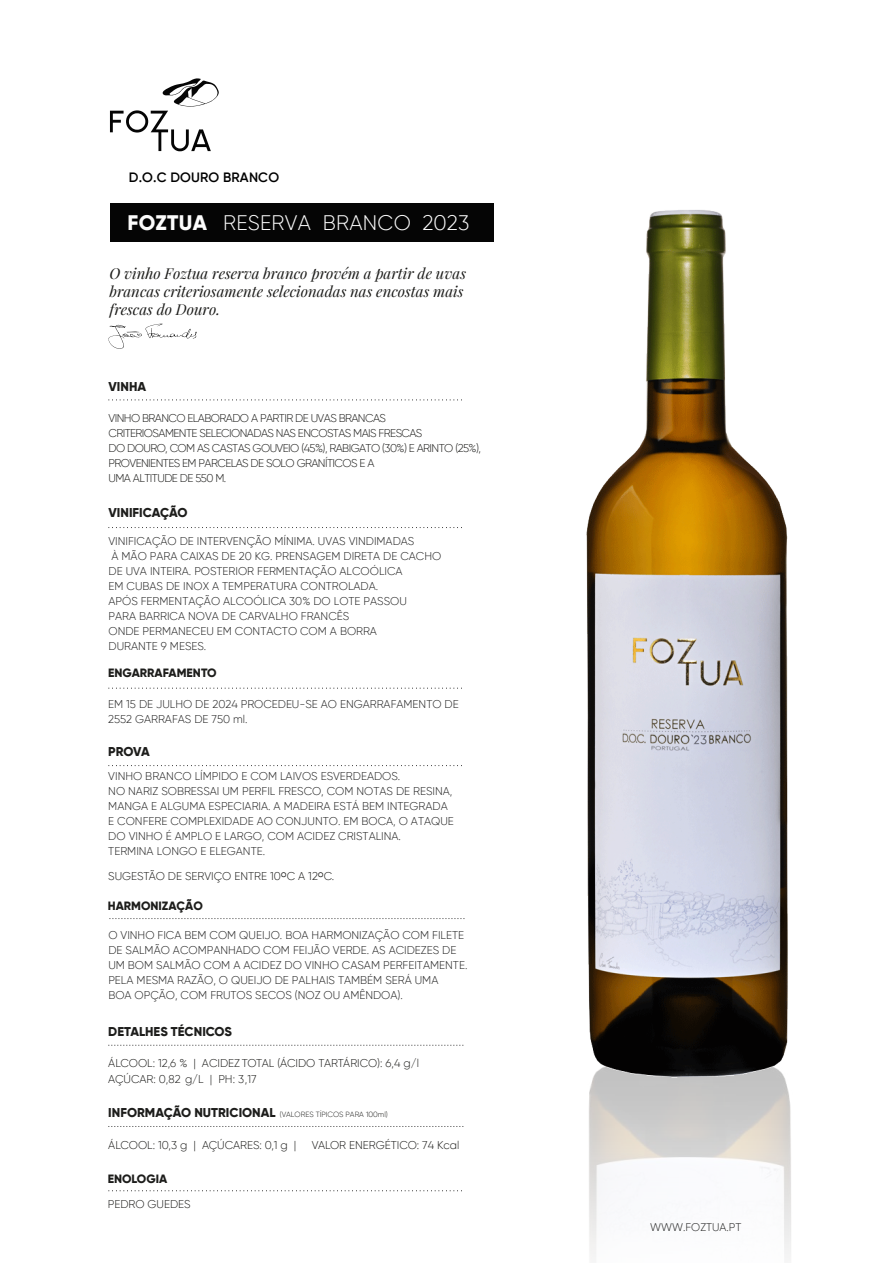
<style>
.page{position:relative;width:893px;height:1263px;background:#fff}
.page>*{position:absolute;margin:0;border:0;box-sizing:border-box;transform-origin:0 0}
.t1{font:300 21px "Gilroy";letter-spacing:.015em;color:#fcfcfc}
.t2{font:italic 15px/18px "Playfair Display";color:#1d1d1b}
.t3{font:600 13.5px "Gilroy";letter-spacing:.015em;color:#000}
.t4{font:800 12.75px "Gilroy";color:#1d1d1b}
.t5{font:800 12px "Gilroy";color:#1d1d1b}
.t6{font:300 11.25px/15px "Gilroy";color:#222}
.t7{font:300 11.25px/15px "Gilroy";letter-spacing:-.05em;color:#1d1d1b}
.t8{font:300 11.25px/15.8px "Gilroy";color:#1d1d1b}
.t9{font:11.25px "Henderson Sans W00 Basic Rg";color:#1d1d1b}
.t10{font:300 11.1px "Gilroy";color:#222}
.t11{font:300 7.5px "Gilroy";color:#1d1d1b}
.s1{font-weight:800}
.s2{font-family:"Henderson Sans W00 Basic Rg";font-weight:400}
</style>
<div class="page">
<svg style="left:108px;top:765px;width:354px;height:1px"></svg>
<svg style="left:108px;top:688px;width:354px;height:1px"></svg>
<svg style="left:108px;top:1190px;width:354px;height:1px"></svg>
<svg style="left:108px;top:527px;width:354px;height:1px"></svg>
<svg style="left:108px;top:399px;width:354px;height:1px"></svg>
<svg style="left:108px;top:1126px;width:356px;height:1px"></svg>
<svg style="left:108px;top:1045px;width:356px;height:1px"></svg>
<div style="left:110px;top:203px;width:384px;height:39px;background:#050505"></div>
<svg style="left:110px;top:78px;width:109px;height:73px"></svg>
<svg style="left:108px;top:323px;width:89px;height:26px"></svg>
<img style="left:589px;top:1106px;width:202px;height:153px">
<svg style="left:110px;top:918px;width:355px;height:1px"></svg>
<img style="left:586px;top:210px;width:205px;height:896px">
<p class="t3" style="left:129px;top:169px;width:152px">D.O.C DOURO BRANCO</p>
<h1 class="t1" style="left:128px;top:209px;width:343px"><span class="s1">FOZTUA</span> RESERVA BRANCO 2023</h1>
<h2 class="t2" style="left:110px;top:263px;width:358px">O vinho Foztua reserva branco provém a partir de uvas brancas criteriosamente selecionadas nas encostas mais frescas do Douro.</h2>
<p class="t4" style="left:108px;top:378px;width:39px">VINHA</p>
<p class="t7" style="left:108px;top:410px;width:374px">VINHO BRANCO ELABORADO A PARTIR DE UVAS BRANCAS<br>CRITERIOSAMENTE SELECIONADAS NAS ENCOSTAS MAIS FRESCAS<br>DO DOURO, COM AS CASTAS GOUVEIO (45%), RABIGATO (30%) E ARINTO (25%), PROVENIENTES EM PARCELAS DE SOLO GRANÍTICOS E A<br>UMA ALTITUDE DE 550 M.</p>
<p class="t4" style="left:108px;top:504px;width:81px">VINIFICAÇÃO</p>
<p class="t6" style="left:108px;top:534px;width:334px">VINIFICAÇÃO DE INTERVENÇÃO MÍNIMA. UVAS VINDIMADAS<br>À MÃO PARA CAIXAS DE 20 KG. PRENSAGEM DIRETA DE CACHO DE UVA INTEIRA. POSTERIOR FERMENTAÇÃO ALCOÓLICA<br>EM CUBAS DE INOX A TEMPERATURA CONTROLADA.<br>APÓS FERMENTAÇÃO ALCOÓLICA 30% DO LOTE PASSOU<br>PARA BARRICA NOVA DE CARVALHO FRANCÊS<br>ONDE PERMANECEU EM CONTACTO COM A BORRA<br>DURANTE 9 MESES.</p>
<p class="t5" style="left:108px;top:665px;width:110px">ENGARRAFAMENTO</p>
<p class="t6" style="left:108px;top:697px;width:352px">EM 15 DE JULHO DE 2024 PROCEDEU-SE AO ENGARRAFAMENTO DE<br>2552 GARRAFAS DE 750 ml.</p>
<p class="t4" style="left:108px;top:744px;width:43px">PROVA</p>
<p class="t6" style="left:108px;top:769px;width:347px">VINHO BRANCO LÍMPIDO E COM LAIVOS ESVERDEADOS.<br>NO NARIZ SOBRESSAI UM PERFIL FRESCO, COM NOTAS DE RESINA, MANGA E ALGUMA ESPECIARIA. A MADEIRA ESTÁ BEM INTEGRADA E CONFERE COMPLEXIDADE AO CONJUNTO. EM BOCA, O ATAQUE DO VINHO É AMPLO E LARGO, COM ACIDEZ CRISTALINA.<br>TERMINA LONGO E ELEGANTE.</p>
<p class="t8" style="left:108px;top:868px;width:228px">SUGESTÃO DE SERVIÇO ENTRE 10<span class="s2">º</span>C A 12 C.</p>
<p class="t9" style="left:318px;top:869px;width:7px">º</p>
<p class="t5" style="left:108px;top:898px;width:97px">HARMONIZAÇÃO</p>
<p class="t6" style="left:108px;top:928px;width:361px">O VINHO FICA BEM COM QUEIJO. BOA HARMONIZAÇÃO COM FILETE DE SALMÃO ACOMPANHADO COM FEIJÃO VERDE. AS ACIDEZES DE UM BOM SALMÃO COM A ACIDEZ DO VINHO CASAM PERFEITAMENTE.<br>PELA MESMA RAZÃO, O QUEIJO DE PALHAIS TAMBÉM SERÁ UMA<br>BOA OPÇÃO, COM FRUTOS SECOS (NOZ OU AMÊNDOA).</p>
<p class="t4" style="left:108px;top:1023px;width:125px">DETALHES TÉCNICOS</p>
<p class="t8" style="left:108px;top:1055px;width:312px">ÁLCOOL: 12,6 % | ACIDEZ TOTAL (ÁCIDO TARTÁRICO): 6,4 g/l<br>AÇÚCAR: 0,82 g/L | PH: 3,17</p>
<p class="t4" style="left:108px;top:1105px;width:169px">INFORMAÇÃO NUTRICIONAL</p>
<p class="t8" style="left:108px;top:1137px;width:189px">ÁLCOOL: 10,3 g | AÇÚCARES: 0,1 g |</p>
<p class="t8" style="left:312px;top:1137px;width:149px">VALOR ENERGÉTICO: 74 Kcal</p>
<p class="t11" style="left:280px;top:1110px;width:110px">(VALORES TÍPICOS PARA 100ml)</p>
<p class="t5" style="left:108px;top:1171px;width:61px">ENOLOGIA</p>
<p class="t8" style="left:108px;top:1195px;width:84px">PEDRO GUEDES</p>
<p class="t10" style="left:650px;top:1220px;width:93px">WWW.FOZTUA.PT</p>
</div>
